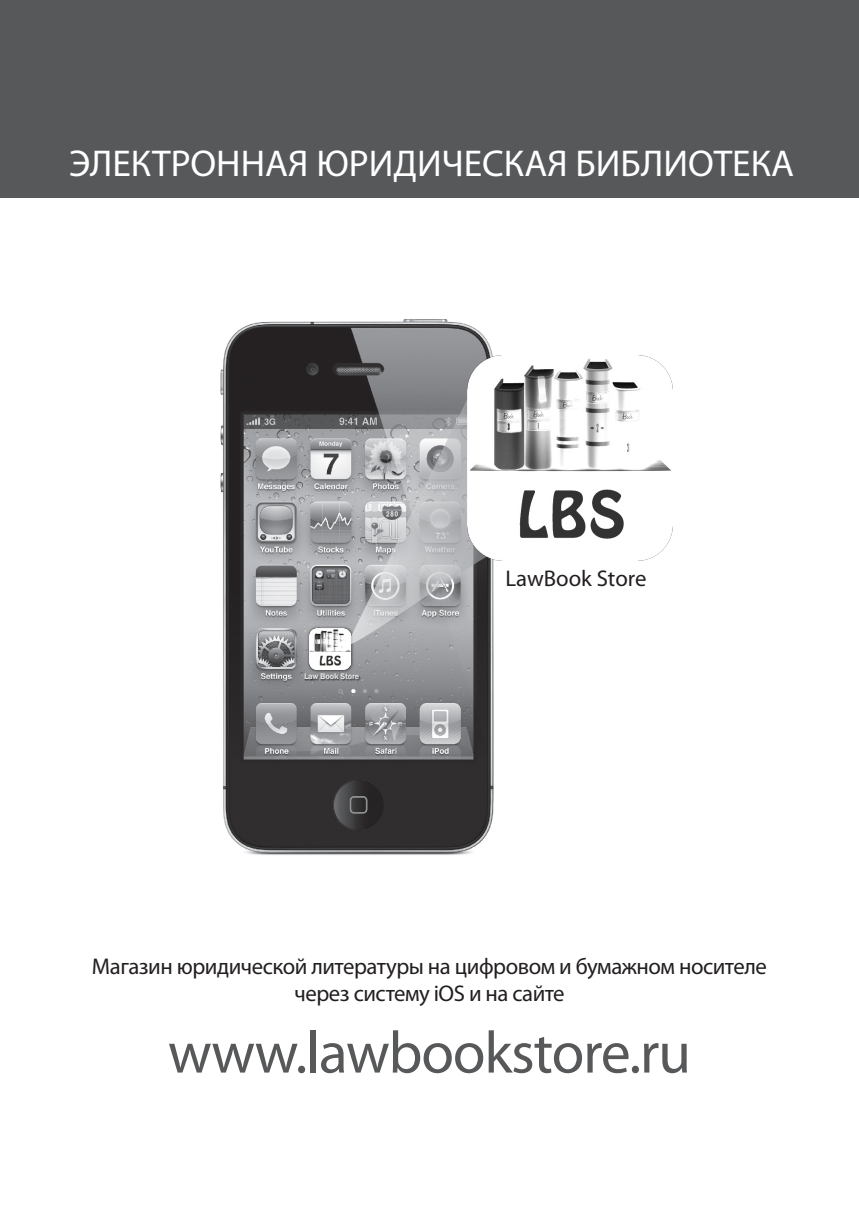
<style>
.page{position:relative;width:859px;height:1216px;background:#fff}
.page>*{position:absolute;margin:0;border:0;box-sizing:border-box;transform-origin:0 0}
.t1{font:59.5px "Myriad Pro";letter-spacing:-.02em;color:#57585a}
.t2{font:37.45px "Myriad Pro";color:#fff}
.t3{font:22.75px/27.3px "Myriad Pro";letter-spacing:-.02em;color:#231f20;text-align:center}
.t4{font:22.75px "Myriad Pro";color:#231f20}
.t5{font:600 8.4px "Franklin Gothic";letter-spacing:-.02em;color:#e6e7e9}
</style>
<div class="page">
<div style="left:0;top:1px;width:858px;height:196px;background:#57585a"></div>
<img style="left:220px;top:319px;width:282px;height:536px">
<img style="left:306px;top:624px;width:50px;height:47px">
<img style="left:310px;top:628px;width:41px;height:41px">
<img style="left:301px;top:671px;width:60px;height:13px">
<svg style="left:347px;top:363px;width:298px;height:282px"></svg>
<img style="left:467px;top:356px;width:205px;height:204px">
<h2 class="t2" style="left:69px;top:140px;width:726px">ЭЛЕКТРОННАЯ ЮРИДИЧЕСКАЯ БИБЛИОТЕКА</h2>
<p class="t5" style="left:304px;top:671px;width:57px">Law Book Store</p>
<p class="t4" style="left:505px;top:564px;width:142px">LawBook Store</p>
<p class="t3" style="left:92px;top:952px;width:676px">Магазин юридической литературы на цифровом и бумажном носителе через систему iOS и на сайте</p>
<h1 class="t1" style="left:168px;top:1015px;width:524px">www.lawbookstore.ru</h1>
</div>
